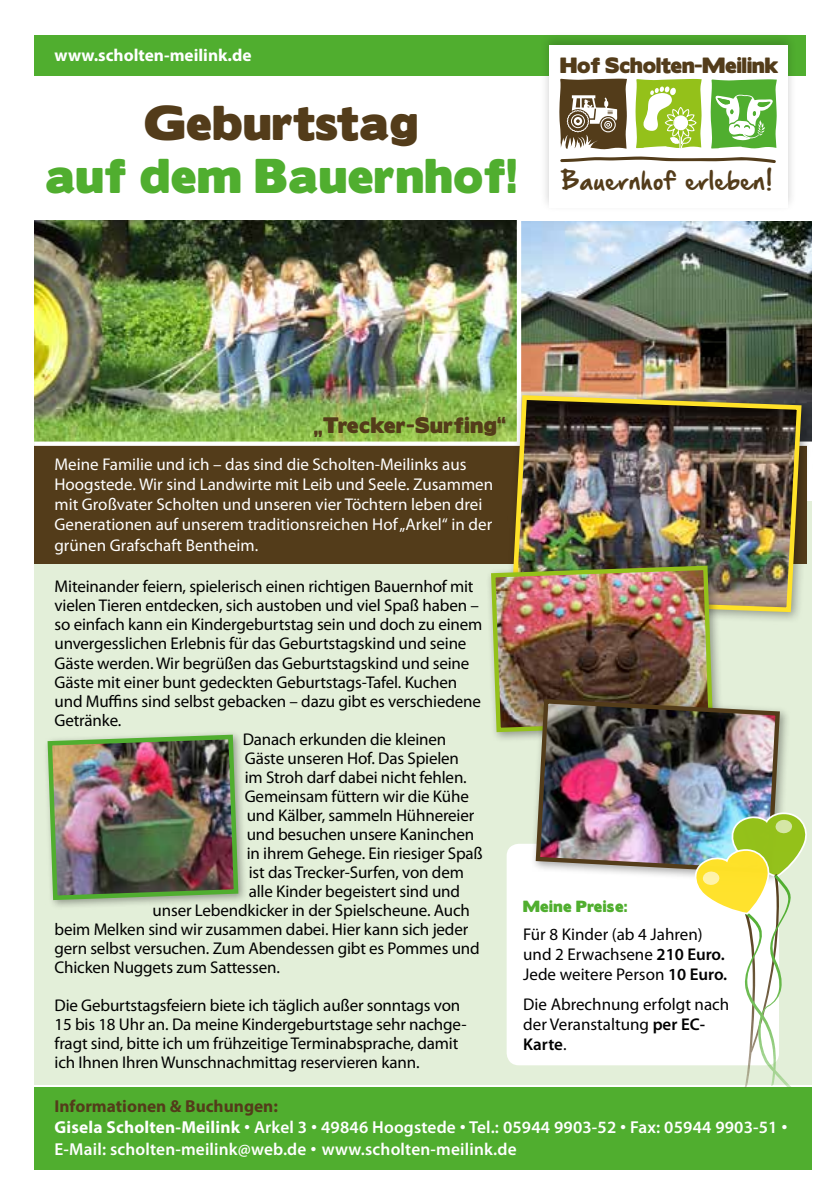
<style>
.page{position:relative;width:840px;height:1191px;background:#fff}
.page>*{position:absolute;margin:0;border:0;box-sizing:border-box;transform-origin:0 0}
.t1{font:43.6px "Boris Black Bloxx";letter-spacing:.02em;color:#50ae2f}
.t2{font:43.6px "Boris Black Bloxx";letter-spacing:.02em;color:#533c1a}
.t3{font:21.6px "Hand Of Sean Demo";color:#533c1a}
.t4{font:20px "Boris Black Bloxx";letter-spacing:.03em;color:#533c1a}
.t5{font:19.6px "Boris Black Bloxx";color:#533c1a}
.t6{font:600 17.4px/21.6px "Myriad Pro";letter-spacing:.01em;color:#fff}
.t7{font:700 17.4px "Myriad Pro";color:#fff}
.t8{font:17px/20px "Myriad Pro";letter-spacing:-.01em;color:#000}
.t9{font:17px/20.2px "Myriad Pro";color:#fff}
.t10{font:14.4px "Boris Black Bloxx";letter-spacing:.03em;color:#50ae2f}
.s1{font-weight:600}
.s2{font-weight:700;color:#533c1a}
.s3{font-weight:700}
.s4{font-family:"Gill Sans";font-weight:400}
</style>
<div class="page">
<div style="left:34px;top:501px;width:777px;height:583px;background:#e3efd9"></div>
<img style="left:34px;top:221px;width:482px;height:220px">
<img style="left:521px;top:221px;width:290px;height:168px">
<div style="left:34px;top:1087px;width:777px;height:82px;background:#50ae2f"></div>
<div style="left:34px;top:443px;width:772px;height:121px;background:#533c1a"></div>
<div style="left:34px;top:441px;width:792px;height:5px;background:#fff"></div>
<div style="left:43px;top:730px;width:205px;height:180px;background:#000;opacity:.35"></div>
<img style="left:45px;top:732px;width:195px;height:170px">
<div style="left:34px;top:35px;width:771px;height:41px;background:#50ae2f"></div>
<div style="left:540px;top:32px;width:257px;height:181px;background:#000;opacity:.2"></div>
<div style="left:549px;top:45px;width:238px;height:163px;background:#fff"></div>
<svg style="left:635px;top:79px;width:66px;height:70px"></svg>
<svg style="left:559px;top:79px;width:68px;height:70px;background:#7d6b52"></svg>
<svg style="left:560px;top:156px;width:215px;height:7px"></svg>
<svg style="left:710px;top:79px;width:66px;height:69px"></svg>
<div style="left:505px;top:389px;width:308px;height:235px;background:#000;opacity:.35"></div>
<img style="left:509px;top:393px;width:294px;height:221px">
<div style="left:506px;top:843px;width:272px;height:222px;background:#fff;border-radius:12px"></div>
<div style="left:485px;top:560px;width:238px;height:183px;background:#000;opacity:.35"></div>
<img style="left:488px;top:563px;width:226px;height:171px">
<div style="left:530px;top:694px;width:260px;height:190px;background:#000;opacity:.35"></div>
<img style="left:533px;top:697px;width:248px;height:178px">
<svg style="left:689px;top:809px;width:120px;height:279px"></svg>
<p class="t7" style="left:54px;top:44px;width:198px">www.scholten-meilink.de</p>
<h1 class="t2" style="left:144px;top:90px;width:275px">Geburtstag</h1>
<h1 class="t1" style="left:45px;top:142px;width:473px">auf dem Bauernhof!</h1>
<p class="t5" style="left:560px;top:50px;width:220px">Hof Scholten-Meilink</p>
<p class="t3" style="left:561px;top:170px;width:212px">Bauernhof erleben!</p>
<p class="t4" style="left:313px;top:410px;width:193px">„Trecker-Surfing“</p>
<p class="t9" style="left:54px;top:454px;width:440px">Meine Familie und ich – das sind die Scholten-Meilinks aus Hoogstede. Wir sind Landwirte mit Leib und Seele. Zusammen mit Großvater Scholten und unseren vier Töchtern leben drei Generationen auf unserem traditionsreichen Hof „Arkel“ in der grünen Grafschaft Bentheim.</p>
<p class="t8" style="left:54px;top:576px;width:420px">Miteinander feiern, spielerisch einen richtigen Bauernhof mit</p>
<p class="t8" style="left:54px;top:595px;width:425px">vielen Tieren entdecken, sich austoben und viel Spaß haben –</p>
<p class="t8" style="left:54px;top:614px;width:429px">so einfach kann ein Kindergeburtstag sein und doch zu einem</p>
<p class="t8" style="left:54px;top:633px;width:413px">unvergesslichen Erlebnis für das Geburtstagskind und seine</p>
<p class="t8" style="left:54px;top:652px;width:416px">Gäste werden. Wir begrüßen das Geburtstagskind und seine</p>
<p class="t8" style="left:54px;top:671px;width:404px">Gäste mit einer bunt gedeckten Geburtstags-Tafel. Kuchen</p>
<p class="t8" style="left:54px;top:690px;width:427px">und Muffins sind selbst gebacken – dazu gibt es verschiedene</p>
<p class="t8" style="left:54px;top:709px;width:68px">Getränke.</p>
<p class="t8" style="left:242px;top:728px;width:205px">Danach erkunden die kleinen</p>
<p class="t8" style="left:244px;top:747px;width:216px">Gäste unseren Hof. Das Spielen</p>
<p class="t8" style="left:244px;top:766px;width:223px">im Stroh darf dabei nicht fehlen.</p>
<p class="t8" style="left:244px;top:785px;width:225px">Gemeinsam füttern wir die Kühe</p>
<p class="t8" style="left:246px;top:804px;width:229px">und Kälber, sammeln Hühnereier</p>
<p class="t8" style="left:246px;top:823px;width:229px">und besuchen unsere Kaninchen</p>
<p class="t8" style="left:246px;top:842px;width:237px">in ihrem Gehege. Ein riesiger Spaß</p>
<p class="t8" style="left:248px;top:861px;width:216px">ist das Trecker-Surfen, von dem</p>
<p class="t8" style="left:248px;top:880px;width:213px">alle Kinder begeistert sind und</p>
<p class="t8" style="left:152px;top:899px;width:318px">unser Lebendkicker in der Spielscheune. Auch</p>
<p class="t8" style="left:54px;top:918px;width:415px">beim Melken sind wir zusammen dabei. Hier kann sich jeder</p>
<p class="t8" style="left:54px;top:937px;width:426px">gern selbst versuchen. Zum Abendessen gibt es Pommes und</p>
<p class="t8" style="left:54px;top:956px;width:227px">Chicken Nuggets zum Sattessen.</p>
<p class="t8" style="left:54px;top:995px;width:413px;line-height:19px">Die Geburtstagsfeiern biete ich täglich außer sonntags von 15 bis 18 Uhr an. Da meine Kindergeburtstage sehr nachge&shy;fragt sind, bitte ich um frühzeitige Terminabsprache, damit ich Ihnen Ihren Wunschnachmittag reservieren kann.</p>
<p class="t10" style="left:523px;top:895px;width:105px">Meine Preise:</p>
<p class="t8" style="left:523px;top:923px;width:205px">Für 8 Kinder (ab 4 Jahren) und 2 Erwachsene <span class="s1">210 Euro.<br></span>Jede weitere Person <span class="s1">10 Euro.</span></p>
<p class="t8" style="left:523px;top:993px;width:207px">Die Abrechnung erfolgt nach der Veranstaltung <span class="s1">per EC-<br>Karte</span>.</p>
<p class="t6" style="left:54px;top:1094px;width:734px"><span class="s2">Informationen &amp; Buchungen:<br></span><span class="s3">Gisela Scholten-Meilink</span> <span class="s4">•</span> Arkel 3 <span class="s4">•</span> 49846 Hoogstede <span class="s4">•</span> Tel.: 05944 9903-52 <span class="s4">•</span> Fax: 05944 9903-51 <span class="s4">•<br></span>E-Mail: scholten-meilink@web.de <span class="s4">•</span> www.scholten-meilink.de</p>
</div>
